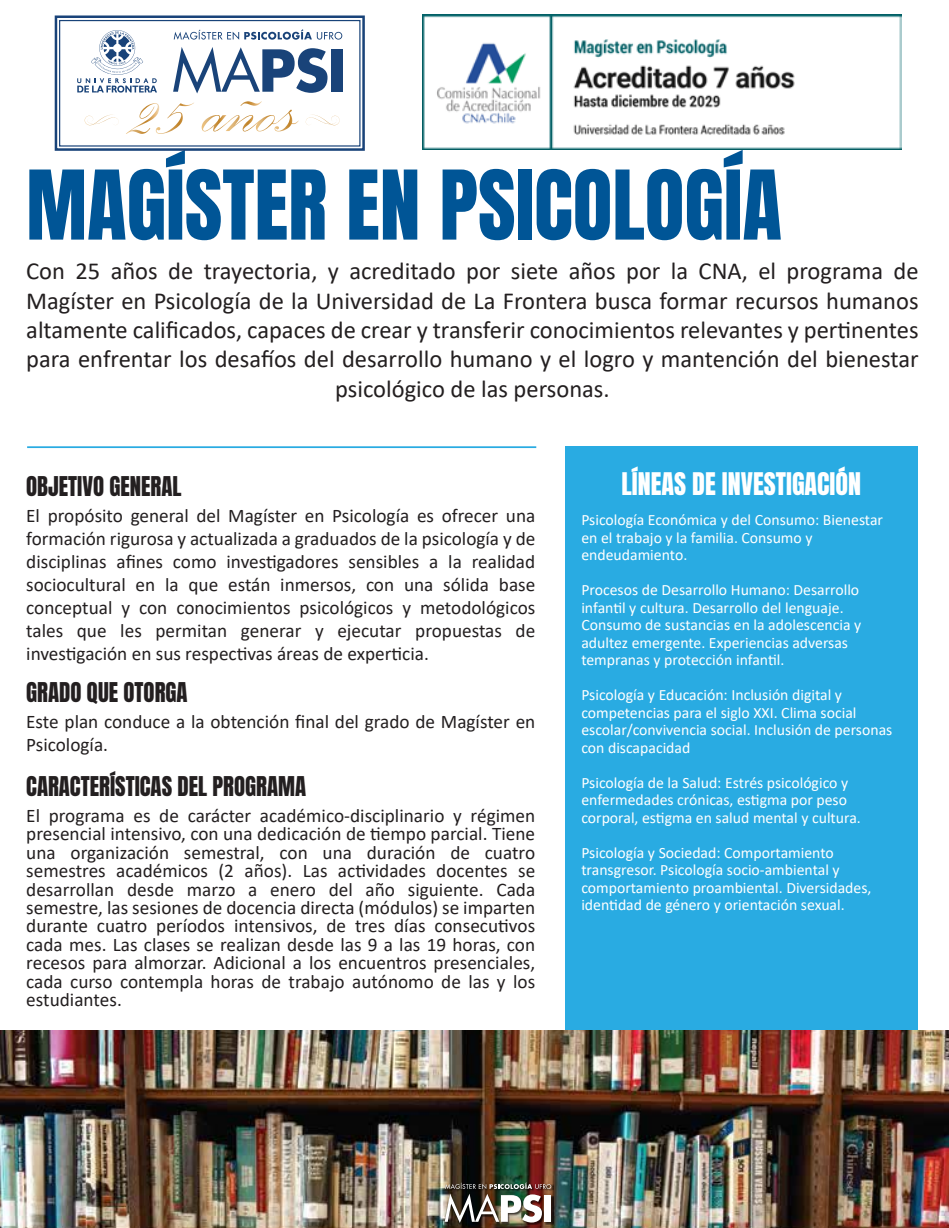
<style>
.page{position:relative;width:949px;height:1228px;background:#fff}
.page>*{position:absolute;margin:0;border:0;box-sizing:border-box;transform-origin:0 0}
.t1{font:81.55px "Anton";color:#005596}
.t2{font:26.07px "Anton";color:#fff}
.t3{font:24.5px/29.4px "Calibri";color:#231f20;text-align:center}
.t4{font:22.75px "Anton";color:#231f20}
.t5{font:19.25px/18.4px "Calibri";color:#231f20;text-align:justify}
.t6{font:15.75px/17.5px "Calibri";color:#fff}
</style>
<div class="page">
<div style="left:565px;top:446px;width:352px;height:633px;background:#29abe2"></div>
<hr style="left:27px;top:446px;width:509px;height:2px;background:#29abe2">
<img style="left:422px;top:14px;width:479px;height:135px">
<img style="left:0;top:1029px;width:948px;height:198px">
<img style="left:445px;top:1182px;width:108px;height:43px">
<img style="left:444px;top:1182px;width:107px;height:40px">
<div style="left:544px;top:1195px;width:7px;height:26px;background:#fff"></div>
<div style="left:55px;top:15px;width:310px;height:136px;border:3px solid #194379"></div>
<div style="left:59px;top:20px;width:301px;height:127px;border:1px solid #194379"></div>
<svg style="left:174px;top:29px;width:168px;height:11px"></svg>
<svg style="left:173px;top:47px;width:154px;height:46px"></svg>
<div style="left:331px;top:49px;width:11px;height:43px;background:#194379"></div>
<svg style="left:77px;top:30px;width:80px;height:63px"></svg>
<svg style="left:126px;top:102px;width:68px;height:32px"></svg>
<svg style="left:202px;top:101px;width:96px;height:30px"></svg>
<svg style="left:305px;top:114px;width:35px;height:12px"></svg>
<svg style="left:85px;top:114px;width:34px;height:12px"></svg>
<h1 class="t1" style="left:26px;top:164px;width:757px">MAGÍSTER EN PSICOLOGÍA</h1>
<p class="t3" style="left:26px;top:256px;width:893px">Con 25 años de trayectoria, y acreditado por siete años por la CNA, el programa de Magíster en Psicología de la Universidad de La Frontera busca formar recursos humanos altamente calificados, capaces de crear y transferir conocimientos relevantes y pertinentes para enfrentar los desafíos del desarrollo humano y el logro y mantención del bienestar psicológico de las personas.</p>
<p class="t4" style="left:26px;top:475px;width:157px">OBJETIVO GENERAL</p>
<h2 class="t2" style="left:621px;top:471px;width:241px">LÍNEAS DE INVESTIGACIÓN</h2>
<p class="t5" style="left:26px;top:503px;width:510px;line-height:23.1px">El propósito general del Magíster en Psicología es ofrecer una formación rigurosa y actualizada a graduados de la psicología y de disciplinas afines como investigadores sensibles a la realidad sociocultural en la que están inmersos, con una sólida base conceptual y con conocimientos psicológicos y metodológicos tales que les permitan generar y ejecutar propuestas de investigación en sus respectivas áreas de experticia.</p>
<p class="t6" style="left:581px;top:510px;width:303px">Psicología Económica y del Consumo: Bienestar en el trabajo y la familia. Consumo y endeudamiento.</p>
<p class="t6" style="left:581px;top:580px;width:281px">Procesos de Desarrollo Humano: Desarrollo infantil y cultura. Desarrollo del lenguaje.<br>Consumo de sustancias en la adolescencia y adultez emergente. Experiencias adversas tempranas y protección infantil.</p>
<p class="t6" style="left:581px;top:685px;width:312px">Psicología y Educación: Inclusión digital y competencias para el siglo XXI. Clima social escolar/convivencia social. Inclusión de personas con discapacidad</p>
<p class="t6" style="left:581px;top:773px;width:281px">Psicología de la Salud: Estrés psicológico y enfermedades crónicas, estigma por peso corporal, estigma en salud mental y cultura.</p>
<p class="t6" style="left:581px;top:843px;width:291px">Psicología y Sociedad: Comportamiento transgresor. Psicología socio-ambiental y comportamiento proambiental. Diversidades, identidad de género y orientación sexual.</p>
<p class="t4" style="left:26px;top:681px;width:163px">GRADO QUE OTORGA</p>
<p class="t5" style="left:26px;top:709px;width:510px;line-height:23.1px">Este plan conduce a la obtención final del grado de Magíster en<br>Psicología.</p>
<p class="t4" style="left:26px;top:775px;width:281px">CARACTERÍSTICAS DEL PROGRAMA</p>
<p class="t5" style="left:26px;top:806px;width:510px">El programa es de carácter académico-disciplinario y régimen presencial intensivo, con una dedicación de tiempo parcial. Tiene una organización semestral, con una duración de cuatro semestres académicos (2 años). Las actividades docentes se desarrollan desde marzo a enero del año siguiente. Cada semestre, las sesiones de docencia directa (módulos) se imparten durante cuatro períodos intensivos, de tres días consecutivos cada mes. Las clases se realizan desde las 9 a las 19 horas, con recesos para almorzar. Adicional a los encuentros presenciales, cada curso contempla horas de trabajo autónomo de las y los estudiantes.</p>
</div>
